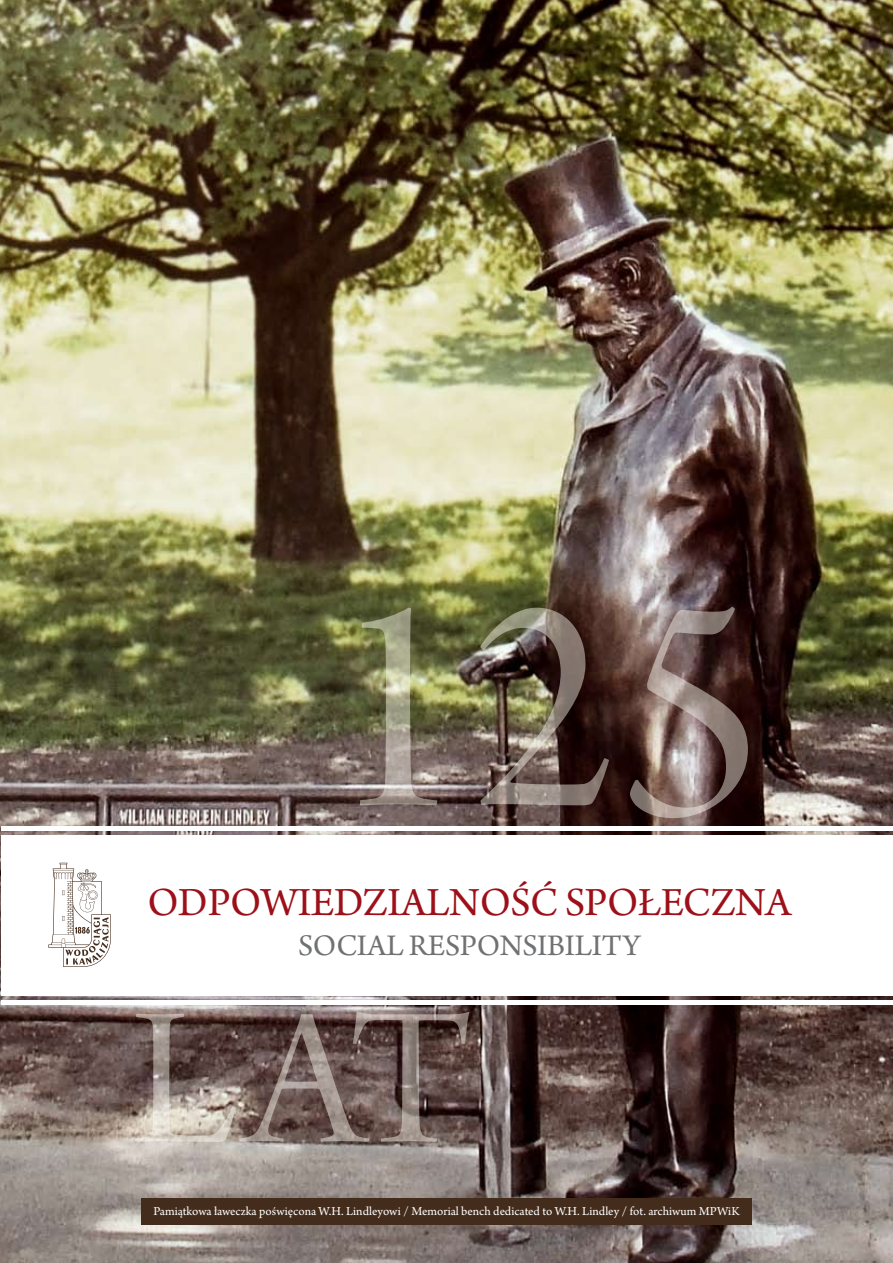
<style>
.page{position:relative;width:893px;height:1263px;background:#fff}
.page>*{position:absolute;margin:0;border:0;box-sizing:border-box;transform-origin:0 0}
.t1{font:42px "Arno Pro";color:#9d1019}
.t2{font:31.5px "Arno Pro";letter-spacing:-.015em;color:#707173}
.t3{font:12.9px "Arno Pro";color:#fff}
</style>
<div class="page">
<img style="left:0;top:0;width:893px;height:1263px">
<div style="left:141px;top:1198px;width:611px;height:27px;background:#442c1c"></div>
<div style="left:2px;top:835px;width:891px;height:161px;background:#fff"></div>
<div style="left:2px;top:1000px;width:891px;height:5px;background:#fff"></div>
<hr style="left:2px;top:827px;width:891px;height:4px;background:#fff">
<svg style="left:135px;top:1011px;width:334px;height:131px;background:#786661"></svg>
<img style="left:360px;top:607px;width:388px;height:211px">
<svg style="left:48px;top:863px;width:63px;height:104px"></svg>
<h1 class="t1" style="left:147px;top:879px;width:29px">ODPO</h1>
<h1 class="t1" style="left:261px;top:879px;width:61px">WIEDZIALNO</h1>
<h1 class="t1" style="left:510px;top:879px;width:102px">ŚĆ SPOŁECZNA</h1>
<h2 class="t2" style="left:298px;top:928px;width:34px">SOCIAL</h2>
<h2 class="t2" style="left:409px;top:928px;width:73px">RESPON</h2>
<h2 class="t2" style="left:522px;top:928px;width:59px">SIBILITY</h2>
<p class="t3" style="left:153px;top:1204px;width:588px">Pamiątkowa ławeczka poświęcona W.H. Lindleyowi / Memorial bench dedicated to W.H. Lindley / fot. archiwum MPWiK</p>
</div>
